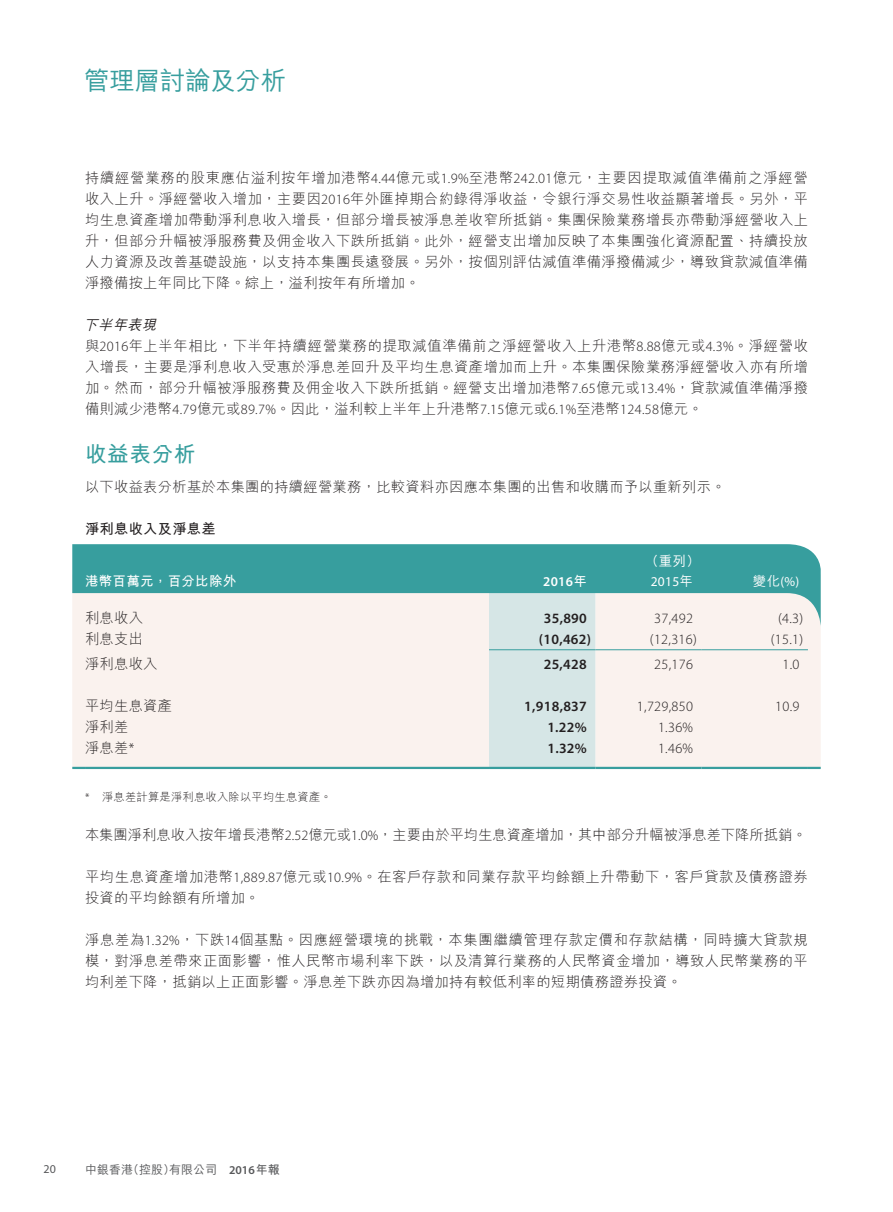
<style>
.page{position:relative;width:893px;height:1212px;background:#fff}
.page>*{position:absolute;margin:0;border:0;box-sizing:border-box;transform-origin:0 0}
.t1{font:500 25.5px "M Hei HK";letter-spacing:-.01em;color:#379e9e}
.t2{font:700 21.75px "M Hei HK";letter-spacing:.02em;color:#379e9e}
.t3{font:300 14.25px/21px "M Hei HK";letter-spacing:.02em;color:#231f20;text-align:justify}
.t4{font:300 14.25px/21px "M Hei HK";letter-spacing:.045em;color:#231f20}
.t5{font:300 14.25px "Myriad Pro";letter-spacing:.02em;color:#231f20}
.t6{font:300 14.25px "M Hei HK";color:#231f20}
.t7{font:600 14.25px "Myriad Pro";letter-spacing:.02em;color:#231f20}
.t8{font:700 14.25px "M Hei HK";letter-spacing:.02em;color:#231f20}
.t9{font:700 13.5px "M Hei HK";letter-spacing:.02em;color:#fff}
.t10{font:13.5px "Myriad Pro";color:#fff}
.t11{font:600 13.5px "Myriad Pro";color:#fff}
.t12{font:500 13.5px "M Hei HK";color:#fff}
.t13{font:500 12px "M Hei HK";color:#57585a}
.t14{font:12px "Myriad Pro";color:#57585a}
.t15{font:300 11.25px "M Hei HK";letter-spacing:.02em;color:#231f20}
.s1{font-family:"Myriad Pro"}
.s2{font-weight:500;font-style:italic}
.s3{font-family:"M Hei HK";font-weight:700}
.s4{font-family:"M Hei HK";font-weight:500}
.s5{font-family:"Myriad Pro";font-weight:600}
.s6{font-weight:700}
</style>
<div class="page">
<div style="left:72px;top:627px;width:749px;height:140px;background:#faf2ee"></div>
<div style="left:489px;top:627px;width:106px;height:140px;background:#d6e6e6"></div>
<hr style="left:489px;top:649px;width:106px;height:1px;background:#379e9e">
<hr style="left:595px;top:649px;width:107px;height:1px;background:#379e9e">
<hr style="left:702px;top:649px;width:106px;height:1px;background:#379e9e">
<svg style="left:72px;top:767px;width:13px;height:2px"></svg>
<hr style="left:85px;top:767px;width:404px;height:2px;background:#379e9e">
<hr style="left:489px;top:767px;width:106px;height:2px;background:#379e9e">
<hr style="left:595px;top:767px;width:107px;height:2px;background:#379e9e">
<hr style="left:702px;top:767px;width:106px;height:2px;background:#379e9e">
<svg style="left:808px;top:767px;width:13px;height:2px"></svg>
<svg style="left:72px;top:544px;width:749px;height:83px;background:#85bfbe"></svg>
<h1 class="t1" style="left:84px;top:62px;width:204px">管理層討論及分析</h1>
<p class="t3" style="left:85px;top:167px;width:724px">持續經營業務的股東應佔溢利按年增加港幣<span class="s1">4.44</span>億元或<span class="s1">1.9%</span>至港幣<span class="s1">242.01</span>億元，主要因提取減值準備前之淨經營收入上升。淨經營收入增加，主要因<span class="s1">2016</span>年外匯掉期合約錄得淨收益，令銀行淨交易性收益顯著增長。另外，平均生息資產增加帶動淨利息收入增長，但部分增長被淨息差收窄所抵銷。集團保險業務增長亦帶動淨經營收入上升，但部分升幅被淨服務費及佣金收入下跌所抵銷。此外，經營支出增加反映了本集團強化資源配置、持續投放人力資源及改善基礎設施，以支持本集團長遠發展。另外，按個別評估減值準備淨撥備減少，導致貸款減值準備淨撥備按上年同比下降。綜上，溢利按年有所增加。</p>
<p class="t3" style="left:84px;top:314px;width:726px;text-align:left"><span class="s2">下半年表現<br></span>與<span class="s1">2016</span>年上半年相比，下半年持續經營業務的提取減值準備前之淨經營收入上升港幣<span class="s1">8.88</span>億元或<span class="s1">4.3%</span>。淨經營收入增長，主要是淨利息收入受惠於淨息差回升及平均生息資產增加而上升。本集團保險業務淨經營收入亦有所增加。然而，部分升幅被淨服務費及佣金收入下跌所抵銷。經營支出增加港幣<span class="s1">7.65</span>億元或<span class="s1">13.4%</span>，貸款減值準備淨撥備則減少港幣<span class="s1">4.79</span>億元或<span class="s1">89.7%</span>。因此，溢利較上半年上升港幣<span class="s1">7.15</span>億元或<span class="s1">6.1%</span>至港幣<span class="s1">124.58</span>億元。</p>
<h2 class="t2" style="left:85px;top:439px;width:112px">收益表分析</h2>
<p class="t3" style="left:85px;top:476px;width:642px">以下收益表分析基於本集團的持續經營業務，比較資料亦因應本集團的出售和收購而予以重新列示。</p>
<p class="t8" style="left:85px;top:519px;width:132px">淨利息收入及淨息差</p>
<p class="t12" style="left:645px;top:551px;width:56px">（重列）</p>
<p class="t9" style="left:85px;top:571px;width:153px">港幣百萬元，百分比除外</p>
<p class="t11" style="left:543px;top:572px;width:45px">2016<span class="s3">年</span></p>
<p class="t10" style="left:651px;top:573px;width:44px">2015<span class="s4">年</span></p>
<p class="t10" style="left:753px;top:573px;width:48px"><span class="s4">變化</span>(%)</p>
<p class="t3" style="left:85px;top:606px;width:59px">利息收入</p>
<p class="t7" style="left:544px;top:609px;width:45px">35,890</p>
<p class="t5" style="left:654px;top:610px;width:40px">37,492</p>
<p class="t5" style="left:778px;top:610px;width:27px">(4.3)</p>
<p class="t3" style="left:85px;top:627px;width:59px">利息支出</p>
<p class="t7" style="left:539px;top:630px;width:54px">(10,462)</p>
<p class="t5" style="left:650px;top:631px;width:48px">(12,316)</p>
<p class="t5" style="left:771px;top:631px;width:34px">(15.1)</p>
<p class="t3" style="left:85px;top:653px;width:74px">淨利息收入</p>
<p class="t7" style="left:544px;top:655px;width:45px">25,428</p>
<p class="t5" style="left:654px;top:657px;width:40px">25,176</p>
<p class="t5" style="left:782px;top:657px;width:19px">1.0</p>
<p class="t3" style="left:85px;top:695px;width:89px">平均生息資產</p>
<p class="t7" style="left:524px;top:697px;width:64px">1,918,837</p>
<p class="t5" style="left:637px;top:699px;width:58px">1,729,850</p>
<p class="t5" style="left:775px;top:699px;width:26px">10.9</p>
<p class="t3" style="left:85px;top:716px;width:45px">淨利差</p>
<p class="t7" style="left:547px;top:718px;width:41px">1.22%</p>
<p class="t5" style="left:658px;top:720px;width:37px">1.36%</p>
<p class="t3" style="left:85px;top:737px;width:51px">淨息差<span class="s1">*</span></p>
<p class="t7" style="left:547px;top:739px;width:41px">1.32%</p>
<p class="t5" style="left:658px;top:741px;width:37px">1.46%</p>
<p class="t15" style="left:85px;top:789px;width:248px"><span class="s1">*</span> 淨息差計算是淨利息收入除以平均生息資產。</p>
<p class="t6" style="left:85px;top:824px;width:723px">本集團淨利息收入按年增長港幣<span class="s1">2.52</span>億元或<span class="s1">1.0%</span>，主要由於平均生息資產增加，其中部分升幅被淨息差下降所抵銷。</p>
<p class="t4" style="left:85px;top:866px;width:724px">平均生息資產增加港幣<span class="s1">1,889.87</span>億元或<span class="s1">10.9%</span>。在客戶存款和同業存款平均餘額上升帶動下，客戶貸款及債務證券投資的平均餘額有所增加。</p>
<p class="t3" style="left:85px;top:929px;width:724px">淨息差為<span class="s1">1.32%</span>，下跌<span class="s1">14</span>個基點。因應經營環境的挑戰，本集團繼續管理存款定價和存款結構，同時擴大貸款規模，對淨息差帶來正面影響，惟人民幣市場利率下跌，以及清算行業務的人民幣資金增加，導致人民幣業務的平均利差下降，抵銷以上正面影響。淨息差下跌亦因為增加持有較低利率的短期債務證券投資。</p>
<p class="t14" style="left:44px;top:1161px;width:14px">20</p>
<p class="t13" style="left:85px;top:1160px;width:196px">中銀香港（控股）有限公司 <span class="s5">2016</span><span class="s6">年報</span></p>
</div>
